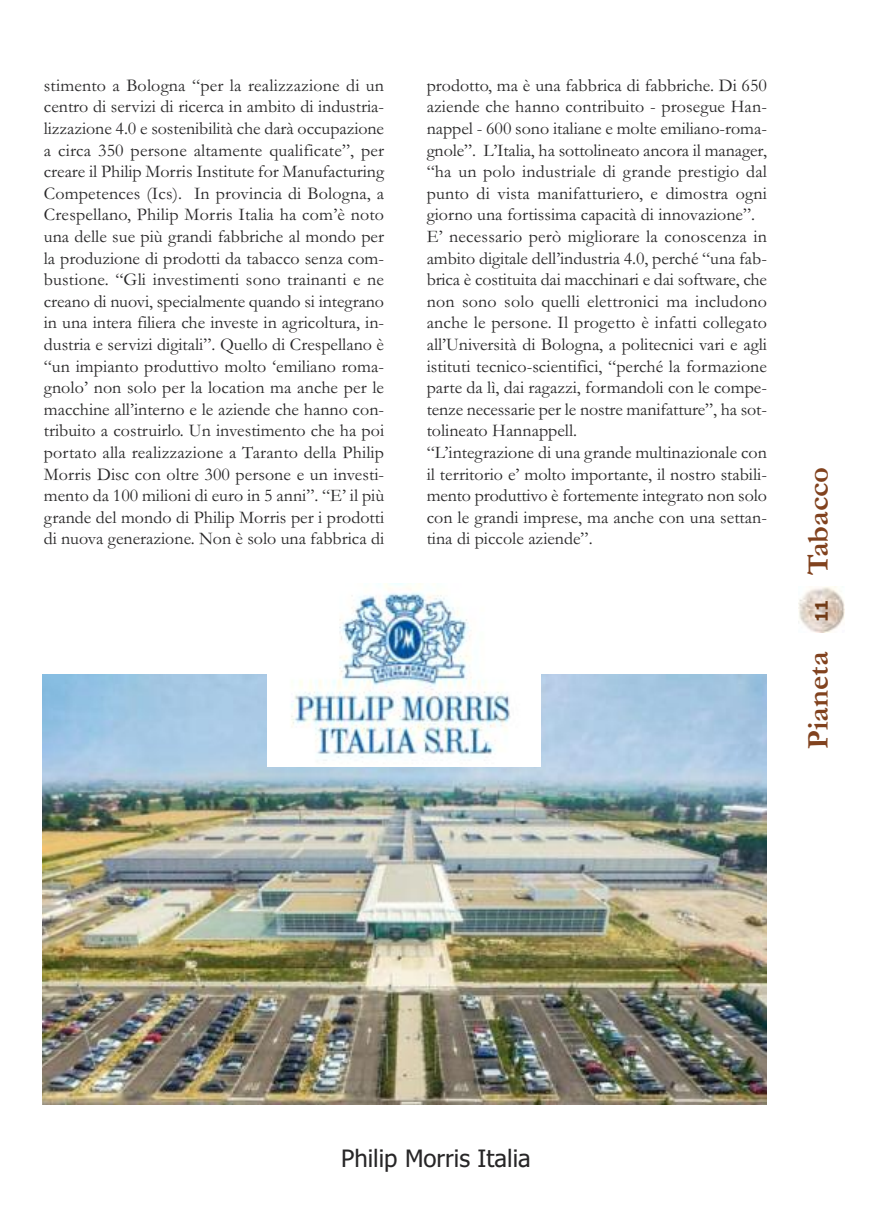
<style>
.page{position:relative;width:872px;height:1212px;background:#fff}
.page>*{position:absolute;margin:0;border:0;box-sizing:border-box;transform-origin:0 0}
.t1{font:700 30.6px "Garamond";color:#81421e}
.t2{font:24px "Tahoma";color:#272627}
.t3{font:18px/21.6px "Garamond";color:#272627;text-align:justify}
.t4{font:700 17.25px "Tahoma";color:#713b17}
</style>
<div class="page">
<img style="left:798px;top:586px;width:46px;height:46px">
<img style="left:43px;top:674px;width:724px;height:431px">
<img style="left:267px;top:584px;width:273px;height:183px">
<p class="t3" style="left:44px;top:74px;width:342px">stimento a Bologna “per la realizzazione di un centro di servizi di ricerca in ambito di industria&shy;lizzazione 4.0 e sostenibilità che darà occupazione a circa 350 persone altamente qualificate”, per creare il Philip Morris Institute for Manufacturing Competences (Ics). In provincia di Bologna, a Crespellano, Philip Morris Italia ha com’è noto una delle sue più grandi fabbriche al mondo per la produzione di prodotti da tabacco senza com&shy;bustione. “Gli investimenti sono trainanti e ne creano di nuovi, specialmente quando si integrano in una intera filiera che investe in agricoltura, in&shy;dustria e servizi digitali”. Quello di Crespellano è “un impianto produttivo molto ‘emiliano roma&shy;gnolo’ non solo per la location ma anche per le macchine all’interno e le aziende che hanno con&shy;tribuito a costruirlo. Un investimento che ha poi portato alla realizzazione a Taranto della Philip Morris Disc con oltre 300 persone e un investi&shy;mento da 100 milioni di euro in 5 anni”. “E’ il più grande del mondo di Philip Morris per i prodotti di nuova generazione. Non è solo una fabbrica di</p>
<p class="t3" style="left:427px;top:74px;width:342px;text-align:left">prodotto, ma è una fabbrica di fabbriche. Di 650 aziende che hanno contribuito - prosegue Han&shy;nappel - 600 sono italiane e molte emiliano-roma&shy;gnole”. L’Italia, ha sottolineato ancora il manager, “ha un polo industriale di grande prestigio dal punto di vista manifatturiero, e dimostra ogni giorno una fortissima capacità di innovazione”.<br>E’ necessario però migliorare la conoscenza in ambito digitale dell’industria 4.0, perché “una fab&shy;brica è costituita dai macchinari e dai software, che non sono solo quelli elettronici ma includono anche le persone. Il progetto è infatti collegato all’Università di Bologna, a politecnici vari e agli istituti tecnico-scientifici, “perché la formazione parte da lì, dai ragazzi, formandoli con le compe&shy;tenze necessarie per le nostre manifatture”, ha sot&shy;tolineato Hannappell.<br>“L’integrazione di una grande multinazionale con il territorio e’ molto importante, il nostro stabili&shy;mento produttivo è fortemente integrato non solo con le grandi imprese, ma anche con una settan&shy;tina di piccole aziende”.</p>
<h1 class="t1" style="left:799px;top:575px;width:110px;rotate:-90deg">tabacco</h1>
<p class="t4" style="left:811px;top:622px;width:24px;rotate:-90deg">11</p>
<h1 class="t1" style="left:799px;top:749px;width:99px;rotate:-90deg">Pianeta</h1>
<h2 class="t2" style="left:341px;top:1144px;width:191px">Philip Morris Italia</h2>
</div>
